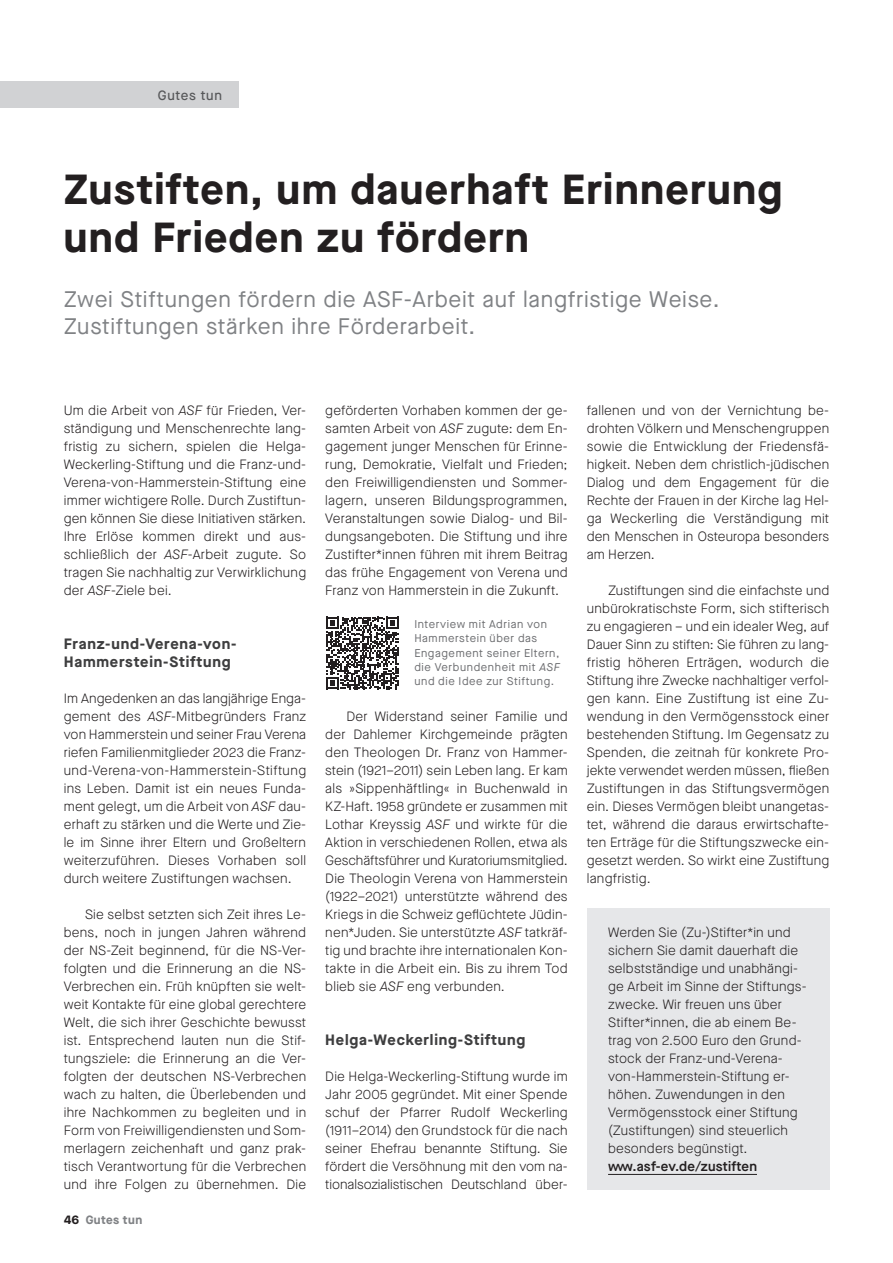
<style>
.page{position:relative;width:893px;height:1263px;background:#fff}
.page>*{position:absolute;margin:0;border:0;box-sizing:border-box;transform-origin:0 0}
.t1{font:700 42px/48px "Maison Neue";letter-spacing:.03em;color:#231f20}
.t2{font:22.5px/27px "Maison Neue";letter-spacing:.03em;color:#808285}
.t3{font:700 15px/18px "Maison Neue";letter-spacing:.05em;color:#3e3e3f}
.t4{font:300 13.5px/18px "Maison Neue";letter-spacing:.015em;color:#231f20;text-align:justify}
.t5{font:600 13.5px "Maison Neue";letter-spacing:.015em;color:#231f20}
.t6{font:500 13.5px "Maison Neue";letter-spacing:.055em;color:#57585a}
.t7{font:700 12px "Maison Neue";letter-spacing:.04em;color:#808285}
.t8{font:11.25px/14.2px "Maison Neue";letter-spacing:.055em;color:#6c6d70}
.s1{font-style:italic}
.s2{color:#231f20}
</style>
<div class="page">
<div style="left:587px;top:908px;width:242px;height:281px;background:#e6e7e9"></div>
<div style="left:0;top:81px;width:238px;height:27px;background:#d1d2d4"></div>
<hr style="left:608px;top:1174px;width:149px;height:1px;background:#231f20">
<svg style="left:326px;top:617px;width:73px;height:72px"></svg>
<p class="t6" style="left:158px;top:86px;width:66px">Gutes tun</p>
<h1 class="t1" style="left:64px;top:164px;width:720px">Zustiften, um dauerhaft Erinnerung und Frieden zu fördern</h1>
<h2 class="t2" style="left:64px;top:286px;width:657px">Zwei Stiftungen fördern die ASF-Arbeit auf langfristige Weise.<br>Zustiftungen stärken ihre Förderarbeit.</h2>
<p class="t4" style="left:64px;top:402px;width:244px">Um die Arbeit von <span class="s1">ASF</span> für Frieden, Ver&shy;ständigung und Menschenrechte lang&shy;fristig zu sichern, spielen die Helga-Weckerling-Stiftung und die Franz-und-Verena-von-Hammerstein-Stiftung eine immer wichtigere Rolle. Durch Zustiftun&shy;gen können Sie diese Initiativen stärken.<br>Ihre Erlöse kommen direkt und aus&shy;schließlich der <span class="s1">ASF</span>-Arbeit zugute. So tragen Sie nachhaltig zur Verwirklichung der <span class="s1">ASF</span>-Ziele bei.</p>
<p class="t3" style="left:64px;top:635px;width:174px">Franz-und-Verena-von-<br>Hammerstein-Stiftung</p>
<p class="t4" style="left:64px;top:690px;width:244px">Im Angedenken an das langjährige Enga&shy;gement des <span class="s1">ASF</span>-Mitbegründers Franz von Hammerstein und seiner Frau Verena riefen Familienmitglieder 2023 die Franz&shy;und-Verena-von-Hammerstein-Stiftung ins Leben. Damit ist ein neues Funda&shy;ment gelegt, um die Arbeit von <span class="s1">ASF</span> dau&shy;erhaft zu stärken und die Werte und Zie&shy;le im Sinne ihrer Eltern und Großeltern weiterzuführen. Dieses Vorhaben soll durch weitere Zustiftungen wachsen.</p>
<p class="t4" style="left:64px;top:906px;width:244px;text-indent:21px">Sie selbst setzten sich Zeit ihres Le&shy;bens, noch in jungen Jahren während der NS-Zeit beginnend, für die NS-Ver&shy;folgten und die Erinnerung an die NS-Verbrechen ein. Früh knüpften sie welt&shy;weit Kontakte für eine global gerechtere Welt, die sich ihrer Geschichte bewusst ist. Entsprechend lauten nun die Stif&shy;tungsziele: die Erinnerung an die Ver&shy;folgten der deutschen NS-Verbrechen wach zu halten, die Überlebenden und ihre Nachkommen zu begleiten und in Form von Freiwilligendiensten und Som&shy;merlagern zeichenhaft und ganz prak&shy;tisch Verantwortung für die Verbrechen und ihre Folgen zu übernehmen. Die</p>
<p class="t7" style="left:64px;top:1211px;width:80px"><span class="s2">46</span> Gutes tun</p>
<p class="t4" style="left:325px;top:401px;width:244px">geförderten Vorhaben kommen der ge&shy;samten Arbeit von <span class="s1">ASF</span> zugute: dem En&shy;gagement junger Menschen für Erinne&shy;rung, Demokratie, Vielfalt und Frieden; den Freiwilligendiensten und Sommer&shy;lagern, unseren Bildungsprogrammen, Veranstaltungen sowie Dialog- und Bil&shy;dungsangeboten. Die Stiftung und ihre Zustifter*innen führen mit ihrem Beitrag das frühe Engagement von Verena und Franz von Hammerstein in die Zukunft.</p>
<p class="t8" style="left:414px;top:617px;width:147px">Interview mit Adrian von<br>Hammerstein über das<br>Engagement seiner Eltern, die Verbundenheit mit <span class="s1">ASF </span>und die Idee zur Stiftung.</p>
<p class="t4" style="left:325px;top:708px;width:244px;text-indent:21px">Der Widerstand seiner Familie und der Dahlemer Kirchgemeinde prägten den Theologen Dr. Franz von Hammer&shy;stein (1921–2011) sein Leben lang. Er kam als »Sippenhäftling« in Buchenwald in KZ-Haft. 1958 gründete er zusammen mit Lothar Kreyssig <span class="s1">ASF</span> und wirkte für die Aktion in verschiedenen Rollen, etwa als Geschäftsführer und Kuratoriumsmitglied.<br>Die Theologin Verena von Hammerstein (1922–2021) unterstützte während des Kriegs in die Schweiz geflüchtete Jüdin&shy;nen*Juden. Sie unterstützte <span class="s1">ASF</span> tatkräf&shy;tig und brachte ihre internationalen Kon&shy;takte in die Arbeit ein. Bis zu ihrem Tod blieb sie <span class="s1">ASF</span> eng verbunden.</p>
<p class="t3" style="left:325px;top:1031px;width:202px">Helga-Weckerling-Stiftung</p>
<p class="t4" style="left:325px;top:1068px;width:244px">Die Helga-Weckerling-Stiftung wurde im Jahr 2005 gegründet. Mit einer Spende schuf der Pfarrer Rudolf Weckerling (1911–2014) den Grundstock für die nach seiner Ehefrau benannte Stiftung. Sie fördert die Versöhnung mit den vom na&shy;tionalsozialistischen Deutschland über-</p>
<p class="t4" style="left:587px;top:402px;width:244px">fallenen und von der Vernichtung be&shy;drohten Völkern und Menschengruppen sowie die Entwicklung der Friedensfä&shy;higkeit. Neben dem christlich-jüdischen Dialog und dem Engagement für die Rechte der Frauen in der Kirche lag Hel&shy;ga Weckerling die Verständigung mit den Menschen in Osteuropa besonders am Herzen.</p>
<p class="t4" style="left:587px;top:582px;width:244px;text-indent:21px">Zustiftungen sind die einfachste und unbürokratischste Form, sich stifterisch zu engagieren – und ein idealer Weg, auf Dauer Sinn zu stiften: Sie führen zu lang&shy;fristig höheren Erträgen, wodurch die Stiftung ihre Zwecke nachhaltiger verfol&shy;gen kann. Eine Zustiftung ist eine Zu&shy;wendung in den Vermögensstock einer bestehenden Stiftung. Im Gegensatz zu Spenden, die zeitnah für konkrete Pro&shy;jekte verwendet werden müssen, fließen Zustiftungen in das Stiftungsvermögen ein. Dieses Vermögen bleibt unangetas&shy;tet, während die daraus erwirtschafte&shy;ten Erträge für die Stiftungszwecke ein&shy;gesetzt werden. So wirkt eine Zustiftung langfristig.</p>
<p class="t4" style="left:608px;top:923px;width:200px;text-align:left">Werden Sie (Zu-)Stifter*in und sichern Sie damit dauerhaft die selbstständige und unabhängi&shy;ge Arbeit im Sinne der Stiftungs&shy;zwecke. Wir freuen uns über<br>Stifter*innen, die ab einem Be&shy;trag von 2.500 Euro den Grund&shy;stock der Franz-und-Verena&shy;von-Hammerstein-Stiftung er&shy;höhen. Zuwendungen in den<br>Vermögensstock einer Stiftung (Zustiftungen) sind steuerlich besonders begünstigt.</p>
<p class="t5" style="left:608px;top:1157px;width:150px">www.asf-ev.de/zustiften</p>
</div>
